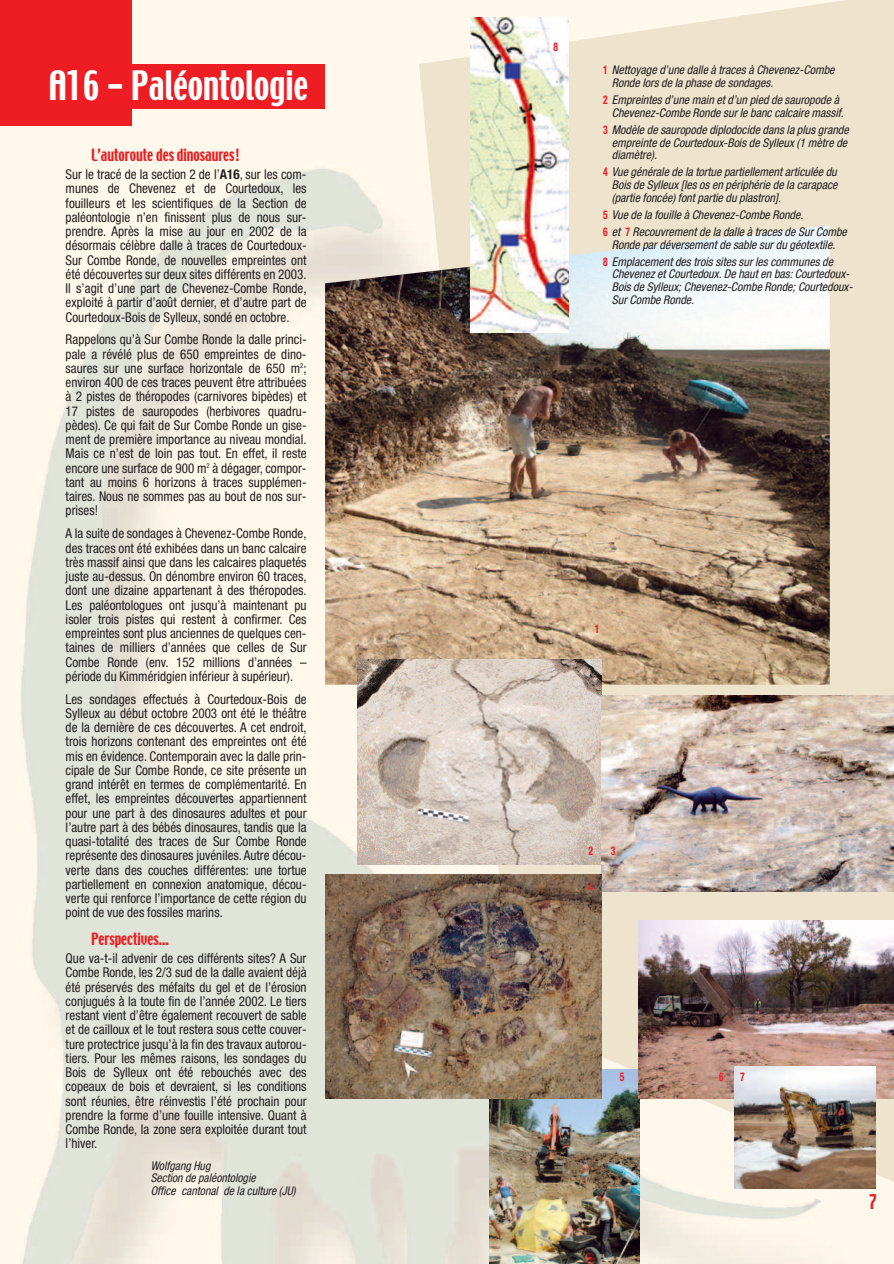
<style>
.page{position:relative;width:894px;height:1264px;background:#fff}
.page>*{position:absolute;margin:0;border:0;box-sizing:border-box;transform-origin:0 0}
.t1{font:36px "Techno";color:#fff;scale:.9 1}
.t2{font:18px "Techno";color:#ee1d23;scale:.9 1}
.t3{font:15px "Techno";color:#ee1d23;scale:.9 1}
.t4{font:condensed 13.5px/14.2px "Helvetica Neue";color:#231f20;text-align:justify}
.t5{font:italic condensed 12px/12.8px "Helvetica Neue";color:#231f20}
.t6{font:700 condensed 12px "Helvetica Neue";color:#ee1d23;scale:.8 1}
.s1{font-weight:700;font-style:normal;color:#ee1d23}
.s2{font-weight:700}
</style>
<div class="page">
<img style="left:0;top:0;width:894px;height:1264px">
<p class="t6" style="left:553px;top:42px;width:7px">8</p>
<h1 class="t1" style="left:48px;top:67px;width:290px">A16 - Paléontologie</h1>
<p class="t5" style="left:612px;top:65px;width:224px;text-indent:-9px"><span class="s1">1</span> Nettoyage d’une dalle à traces à Chevenez-Combe<br>Ronde lors de la phase de sondages.</p>
<p class="t5" style="left:612px;top:94px;width:233px;text-indent:-9px"><span class="s1">2</span> Empreintes d’une main et d’un pied de sauropode à<br>Chevenez-Combe Ronde sur le banc calcaire massif.</p>
<p class="t5" style="left:612px;top:124px;width:238px;text-indent:-9px"><span class="s1">3</span> Modèle de sauropode diplodocide dans la plus grande empreinte de Courtedoux-Bois de Sylleux (1 mètre de diamètre).</p>
<p class="t5" style="left:612px;top:167px;width:227px;text-align:justify;text-indent:-9px"><span class="s1">4</span> Vue générale de la tortue partiellement articulée du Bois de Sylleux [les os en périphérie de la carapace (partie foncée) font partie du plastron].</p>
<p class="t5" style="left:603px;top:207px;width:245px;line-height:17px"><span class="s1">5</span> Vue de la fouille à Chevenez-Combe Ronde.<br><span class="s1">6</span> et <span class="s1">7</span> Recouvrement de la dalle à traces de Sur Combe</p>
<p class="t5" style="left:603px;top:237px;width:233px;line-height:17px;text-align:right">Ronde par déversement de sable sur du géotextile.<br><span class="s1">8</span> Emplacement des trois sites sur les communes de</p>
<p class="t5" style="left:612px;top:269px;width:243px">Chevenez et Courtedoux. De haut en bas: Courtedoux-<br>Bois de Sylleux; Chevenez-Combe Ronde; Courtedoux-<br>Sur Combe Ronde.</p>
<p class="t3" style="left:91px;top:147px;width:166px">L’autoroute des dinosaures!</p>
<p class="t4" style="left:66px;top:168px;width:242px">Sur le tracé de la section 2 de l’<span class="s2">A16</span>, sur les com&shy;munes de Chevenez et de Courtedoux, les fouilleurs et les scientifiques de la Section de paléontologie n’en finissent plus de nous sur&shy;prendre. Après la mise au jour en 2002 de la désormais célèbre dalle à traces de Courtedoux-Sur Combe Ronde, de nouvelles empreintes ont été découvertes sur deux sites différents en 2003.<br>Il s’agit d’une part de Chevenez-Combe Ronde, exploité à partir d’août dernier, et d’autre part de Courtedoux-Bois de Sylleux, sondé en octobre.</p>
<p class="t4" style="left:66px;top:334px;width:242px">Rappelons qu’à Sur Combe Ronde la dalle princi&shy;pale a révélé plus de 650 empreintes de dino&shy;saures sur une surface horizontale de 650 m<sup>2</sup>; environ 400 de ces traces peuvent être attribuées à 2 pistes de théropodes (carnivores bipèdes) et 17 pistes de sauropodes (herbivores quadru&shy;pèdes). Ce qui fait de Sur Combe Ronde un gise&shy;ment de première importance au niveau mondial.<br>Mais ce n’est de loin pas tout. En effet, il reste encore une surface de 900 m<sup>2</sup> à dégager, compor&shy;tant au moins 6 horizons à traces supplémen&shy;taires. Nous ne sommes pas au bout de nos sur&shy;prises!</p>
<p class="t4" style="left:66px;top:527px;width:242px">A la suite de sondages à Chevenez-Combe Ronde, des traces ont été exhibées dans un banc calcaire très massif ainsi que dans les calcaires plaquetés juste au-dessus. On dénombre environ 60 traces, dont une dizaine appartenant à des théropodes.<br>Les paléontologues ont jusqu’à maintenant pu isoler trois pistes qui restent à confirmer. Ces empreintes sont plus anciennes de quelques cen&shy;taines de milliers d’années que celles de Sur Combe Ronde (env. 152 millions d’années – période du Kimméridgien inférieur à supérieur).</p>
<p class="t4" style="left:66px;top:693px;width:242px">Les sondages effectués à Courtedoux-Bois de Sylleux au début octobre 2003 ont été le théâtre de la dernière de ces découvertes. A cet endroit, trois horizons contenant des empreintes ont été mis en évidence. Contemporain avec la dalle prin&shy;cipale de Sur Combe Ronde, ce site présente un grand intérêt en termes de complémentarité. En effet, les empreintes découvertes appartiennent pour une part à des dinosaures adultes et pour l’autre part à des bébés dinosaures, tandis que la quasi-totalité des traces de Sur Combe Ronde représente des dinosaures juvéniles. Autre décou&shy;verte dans des couches différentes: une tortue partiellement en connexion anatomique, décou&shy;verte qui renforce l’importance de cette région du point de vue des fossiles marins.</p>
<p class="t3" style="left:91px;top:931px;width:88px">Perspectives…</p>
<p class="t4" style="left:66px;top:952px;width:242px">Que va-t-il advenir de ces différents sites? A Sur Combe Ronde, les 2/3 sud de la dalle avaient déjà été préservés des méfaits du gel et de l’érosion conjugués à la toute fin de l’année 2002. Le tiers restant vient d’être également recouvert de sable et de cailloux et le tout restera sous cette couver&shy;ture protectrice jusqu’à la fin des travaux autorou&shy;tiers. Pour les mêmes raisons, les sondages du Bois de Sylleux ont été rebouchés avec des copeaux de bois et devraient, si les conditions sont réunies, être réinvestis l’été prochain pour prendre la forme d’une fouille intensive. Quant à Combe Ronde, la zone sera exploitée durant tout l’hiver.</p>
<p class="t5" style="left:151px;top:1160px;width:146px">Wolfgang Hug<br>Section de paléontologie<br>Office cantonal de la culture (JU)</p>
<p class="t6" style="left:594px;top:625px;width:7px">1</p>
<p class="t6" style="left:611px;top:846px;width:7px">3</p>
<p class="t6" style="left:588px;top:846px;width:7px">2</p>
<p class="t6" style="left:588px;top:882px;width:7px">4</p>
<p class="t6" style="left:619px;top:1072px;width:7px">5</p>
<p class="t6" style="left:719px;top:1072px;width:7px">6</p>
<p class="t6" style="left:740px;top:1072px;width:7px">7</p>
<h2 class="t2" style="left:869px;top:1192px;width:10px">7</h2>
</div>
